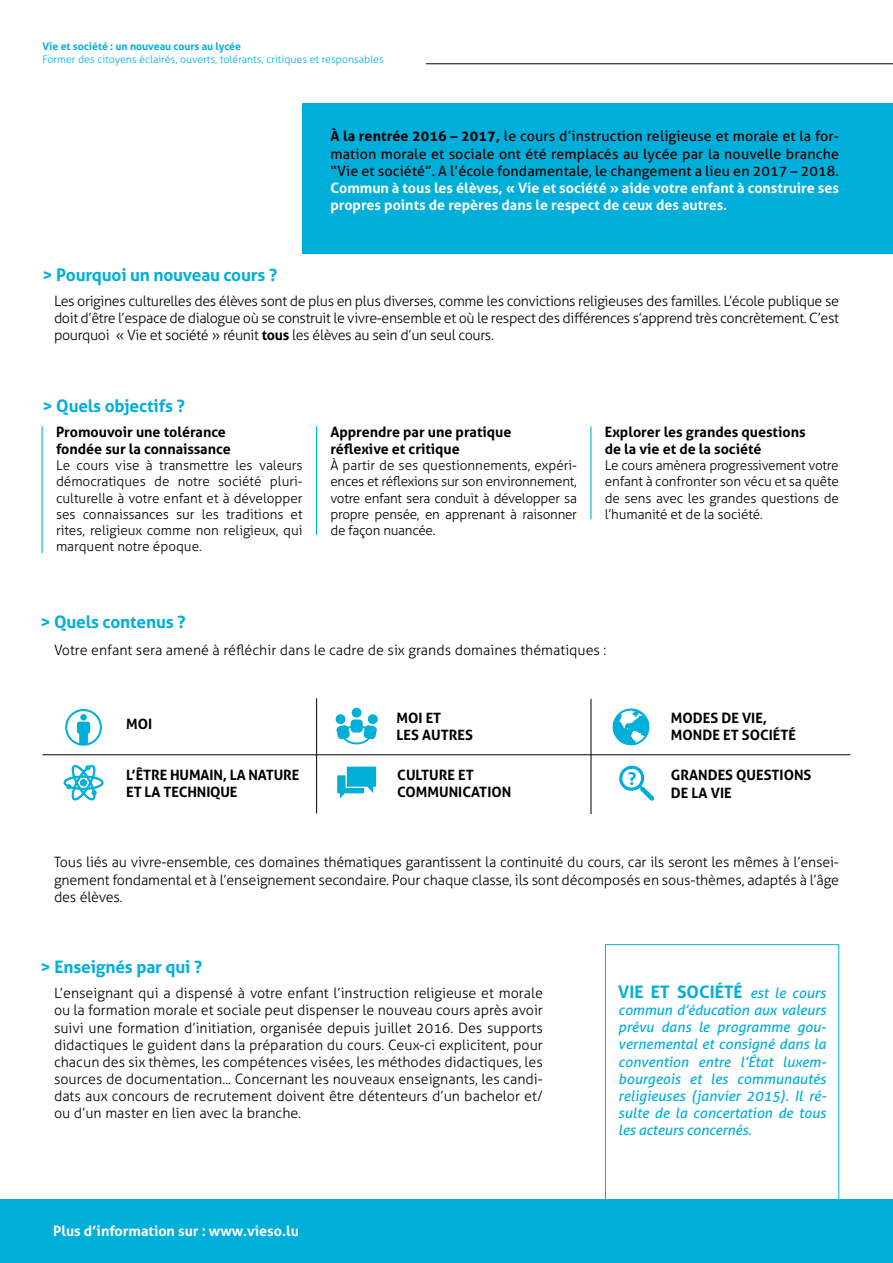
<style>
.page{position:relative;width:893px;height:1263px;background:#fff}
.page>*{position:absolute;margin:0;border:0;box-sizing:border-box;transform-origin:0 0}
.t1{font:700 17.25px "Aller";letter-spacing:-.01em;color:#00afd9}
.t2{font:300 14.25px/17.1px "Aller";letter-spacing:-.01em;color:#000;text-align:justify}
.t3{font:700 14.25px/17.1px "Aller";color:#000}
.t4{font:italic 14.25px/17.1px "Aller";color:#00afd9;text-align:justify}
.t5{font:14.25px/17.1px "Aller";letter-spacing:.01em;color:#000;text-align:justify}
.t6{font:700 14.25px/17.1px "Aller";color:#fff}
.t7{font:300 13.5px/16.2px "Aller";letter-spacing:-.01em;color:#000;text-align:justify}
.t8{font:300 10.5px "Aller";color:#00afd9}
.t9{font:700 10.5px "Aller";color:#00afd9}
.s1{font-weight:700}
.s2{font-weight:400;font-style:italic;font-size:14.25px}
</style>
<div class="page">
<div style="left:0;top:1199px;width:893px;height:64px;background:#00afd9"></div>
<div style="left:303px;top:104px;width:590px;height:150px;background:#00afd9"></div>
<hr style="left:43px;top:754px;width:807px;height:1px;background:#000">
<hr style="left:42px;top:426px;width:1px;height:127px;background:#00afd9">
<hr style="left:316px;top:426px;width:1px;height:109px;background:#00afd9">
<hr style="left:590px;top:426px;width:1px;height:93px;background:#00afd9">
<hr style="left:316px;top:698px;width:1px;height:115px;background:#000">
<hr style="left:591px;top:699px;width:1px;height:115px;background:#000">
<svg style="left:64px;top:765px;width:39px;height:35px"></svg>
<div style="left:80px;top:779px;width:7px;height:7px;border:2px solid #00afd9;border-radius:50%"></div>
<svg style="left:612px;top:708px;width:37px;height:37px"></svg>
<svg style="left:337px;top:766px;width:40px;height:32px"></svg>
<div style="left:352px;top:708px;width:9px;height:10px;background:#00afd9;border-radius:50%"></div>
<svg style="left:335px;top:714px;width:42px;height:30px"></svg>
<svg style="left:619px;top:765px;width:35px;height:36px"></svg>
<div style="left:80px;top:714px;width:7px;height:6px;background:#00afd9;border-radius:50%"></div>
<div style="left:77px;top:722px;width:13px;height:12px;background:#00afd9;border-radius:2px"></div>
<div style="left:65px;top:709px;width:37px;height:37px;border:2px solid #00afd9;border-radius:50%"></div>
<hr style="left:426px;top:64px;width:467px;height:1px;background:#000">
<hr style="left:892px;top:1199px;width:1px;height:64px;background:#9bc31c">
<p class="t9" style="left:43px;top:40px;width:200px">Vie et société : un nouveau cours au lycée</p>
<p class="t8" style="left:43px;top:53px;width:343px">Former des citoyens éclairés, ouverts, tolérants, critiques et responsables</p>
<p class="t1" style="left:43px;top:264px;width:236px">&gt; Pourquoi un nouveau cours ?</p>
<p class="t5" style="left:330px;top:128px;width:510px"><span class="s1">À la rentrée 2016 – 2017,</span> le cours d’instruction religieuse et morale et la for&shy;mation morale et sociale ont été remplacés au lycée par la nouvelle branche “Vie et société”. A l’école fondamentale, le changement a lieu en 2017 – 2018.</p>
<p class="t6" style="left:330px;top:179px;width:510px">Commun à tous les élèves, « Vie et société » aide votre enfant à construire ses propres points de repères dans le respect de ceux des autres.</p>
<p class="t2" style="left:54px;top:292px;width:786px">Les origines culturelles des élèves sont de plus en plus diverses, comme les convictions religieuses des familles. L’école publique se doit d’être l’espace de dialogue où se construit le vivre-ensemble et où le respect des différences s’apprend très concrètement. C’est pourquoi « Vie et société » réunit <span class="s1">tous</span> les élèves au sein d’un seul cours.</p>
<p class="t1" style="left:43px;top:395px;width:144px">&gt; Quels objectifs ?</p>
<p class="t3" style="left:56px;top:423px;width:176px">Promouvoir une tolérance fondée sur la connaissance</p>
<p class="t7" style="left:56px;top:457px;width:248px">Le cours vise à transmettre les valeurs démocratiques de notre société pluri&shy;culturelle à votre enfant et à développer ses connaissances sur les traditions et rites, religieux comme non religieux, qui marquent notre époque.</p>
<p class="t1" style="left:40px;top:611px;width:147px">&gt; Quels contenus ?</p>
<p class="t3" style="left:330px;top:423px;width:183px">Apprendre par une pratique réflexive et critique</p>
<p class="t7" style="left:330px;top:457px;width:248px">À partir de ses questionnements, expéri&shy;ences et réflexions sur son environnement, votre enfant sera conduit à développer sa propre pensée, en apprenant à raisonner de façon nuancée.</p>
<p class="t3" style="left:605px;top:423px;width:202px">Explorer les grandes questions de la vie et de la société</p>
<p class="t7" style="left:605px;top:457px;width:236px">Le cours amènera progressivement votre enfant à confronter son vécu et sa quête de sens avec les grandes questions de l’humanité et de la société.</p>
<p class="t2" style="left:54px;top:641px;width:554px">Votre enfant sera amené à réfléchir dans le cadre de six grands domaines thématiques :</p>
<p class="t3" style="left:397px;top:709px;width:78px">MOI ET<br>LES AUTRES</p>
<p class="t3" style="left:671px;top:709px;width:127px">MODES DE VIE,<br>MONDE ET SOCIÉTÉ</p>
<p class="t3" style="left:126px;top:715px;width:28px">MOI</p>
<p class="t3" style="left:126px;top:766px;width:175px">L’ÊTRE HUMAIN, LA NATURE<br>ET LA TECHNIQUE</p>
<p class="t3" style="left:397px;top:766px;width:116px">CULTURE ET<br>COMMUNICATION</p>
<p class="t3" style="left:671px;top:766px;width:142px;line-height:18px">GRANDES QUESTIONS<br>DE LA VIE</p>
<p class="t2" style="left:54px;top:854px;width:786px">Tous liés au vivre-ensemble, ces domaines thématiques garantissent la continuité du cours, car ils seront les mêmes à l’ensei&shy;gnement fondamental et à l’enseignement secondaire. Pour chaque classe, ils sont décomposés en sous-thèmes, adaptés à l’âge des élèves.</p>
<p class="t1" style="left:40px;top:956px;width:164px">&gt; Enseignés par qui ?</p>
<p class="t2" style="left:54px;top:985px;width:490px">L’enseignant qui a dispensé à votre enfant l’instruction religieuse et morale ou la formation morale et sociale peut dispenser le nouveau cours après avoir suivi une formation d’initiation, organisée depuis juillet 2016. Des supports didactiques le guident dans la préparation du cours. Ceux-ci explicitent, pour chacun des six thèmes, les compétences visées, les méthodes didactiques, les sources de documentation... Concernant les nouveaux enseignants, les candi&shy;dats aux concours de recrutement doivent être détenteurs d’un bachelor et/ ou d’un master en lien avec la branche.</p>
<p class="t1" style="left:618px;top:981px;width:209px">VIE ET SOCIÉTÉ <span class="s2">est le cours</span></p>
<p class="t4" style="left:618px;top:1001px;width:209px">commun d’éducation aux valeurs prévu dans le programme gou&shy;vernemental et consigné dans la convention entre l’État luxem&shy;bourgeois et les communautés religieuses (janvier 2015). Il ré&shy;sulte de la concertation de tous les acteurs concernés.</p>
<p class="t6" style="left:53px;top:1222px;width:247px">Plus d’information sur : www.vieso.lu</p>
</div>
